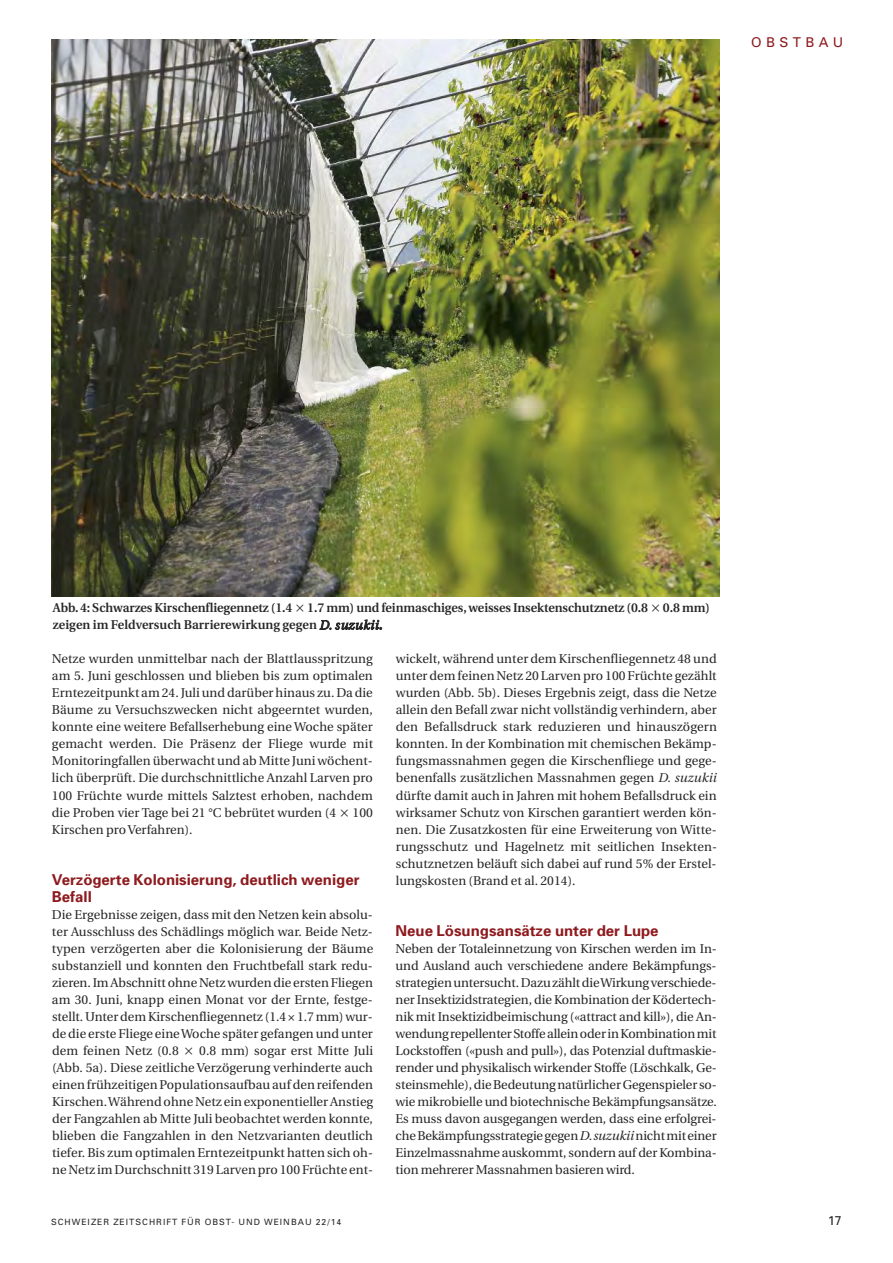
<style>
.page{position:relative;width:893px;height:1263px;background:#fff}
.page>*{position:absolute;margin:0;border:0;box-sizing:border-box;transform-origin:0 0}
.t1{font:700 15px/17px "Univers";color:#8e1a1e}
.t2{font:13.5px "Univers";letter-spacing:.32em;color:#8e1a1e}
.t3{font:12.75px/17px "Utopia";letter-spacing:.005em;color:#272627;text-align:justify}
.t4{font:600 12.75px/17px "Utopia";letter-spacing:-.005em;color:#272627}
.t5{font:12.75px "Univers";color:#272627}
.t6{font:8.7px "Univers";letter-spacing:.115em;color:#272627}
.s1{font-weight:400;font-style:italic}
.s2{font-style:italic}
</style>
<div class="page">
<img style="left:52px;top:40px;width:667px;height:556px">
<p class="t2" style="left:751px;top:37px;width:94px">OBSTBAU</p>
<p class="t4" style="left:53px;top:601px;width:658px">Abb. 4: Schwarzes Kirschenfliegennetz (1.4 1.7 mm) und feinmaschiges, weisses Insektenschutznetz (0.8 0.8 mm) zeigen im Feldversuch Barrierewirkung gegen <span class="s1">D. suzukii</span>.</p>
<p class="t3" style="left:52px;top:652px;width:323px">Netze wurden unmittelbar nach der Blattlausspritzung am 5. Juni geschlossen und blieben bis zum optimalen Erntezeitpunkt am 24. Juli und darüber hinaus zu. Da die Bäume zu Versuchszwecken nicht abgeerntet wurden, konnte eine weitere Befallserhebung eine Woche später gemacht werden. Die Präsenz der Fliege wurde mit Monitoringfallen überwacht und ab Mitte Juni wöchent&shy;lich überprüft. Die durchschnittliche Anzahl Larven pro 100 Früchte wurde mittels Salztest erhoben, nachdem die Proben vier Tage bei 21 °C bebrütet wurden (4</p>
<p class="t3" style="left:353px;top:805px;width:22px">100</p>
<p class="t3" style="left:52px;top:822px;width:142px">Kirschen pro Verfahren).</p>
<p class="t1" style="left:52px;top:872px;width:309px">Verzögerte Kolonisierung, deutlich weniger<br>Befall</p>
<p class="t3" style="left:52px;top:907px;width:323px">Die Ergebnisse zeigen, dass mit den Netzen kein absolu&shy;ter Ausschluss des Schädlings möglich war. Beide Netz&shy;typen verzögerten aber die Kolonisierung der Bäume substanziell und konnten den Fruchtbefall stark redu&shy;zieren. Im Abschnitt ohne Netz wurden die ersten Fliegen am 30. Juni, knapp einen Monat vor der Ernte, festge&shy;stellt. Unter dem Kirschenfliegennetz (1.4 × 1.7 mm) wur&shy;de die erste Fliege eine Woche später gefangen und unter dem feinen Netz (0.8</p>
<p class="t3" style="left:52px;top:1043px;width:323px;text-indent:147px">0.8 mm) sogar erst Mitte Juli (Abb. 5a). Diese zeitliche Verzögerung verhinderte auch einen frühzeitigen Populationsaufbau auf den reifenden Kirschen. Während ohne Netz ein exponentieller Anstieg der Fangzahlen ab Mitte Juli beobachtet werden konnte, blieben die Fangzahlen in den Netzvarianten deutlich tiefer. Bis zum optimalen Erntezeitpunkt hatten sich oh&shy;ne Netz im Durchschnitt 319 Larven pro 100 Früchte ent-</p>
<p class="t3" style="left:396px;top:652px;width:323px">wickelt, während unter dem Kirschenfliegennetz 48 und unter dem feinen Netz 20 Larven pro 100 Früchte gezählt wurden (Abb. 5b). Dieses Ergebnis zeigt, dass die Netze allein den Befall zwar nicht vollständig verhindern, aber den Befallsdruck stark reduzieren und hinauszögern konnten. In der Kombination mit chemischen Bekämp&shy;fungsmassnahmen gegen die Kirschenfliege und gege&shy;benenfalls zusätzlichen Massnahmen gegen <span class="s2">D. suzukii </span>dürfte damit auch in Jahren mit hohem Befallsdruck ein wirksamer Schutz von Kirschen garantiert werden kön&shy;nen. Die Zusatzkosten für eine Erweiterung von Witte&shy;rungsschutz und Hagelnetz mit seitlichen Insekten&shy;schutznetzen beläuft sich dabei auf rund 5% der Erstel&shy;lungskosten (Brand et al. 2014).</p>
<p class="t1" style="left:396px;top:923px;width:265px">Neue Lösungsansätze unter der Lupe</p>
<p class="t3" style="left:396px;top:941px;width:323px">Neben der Totaleinnetzung von Kirschen werden im In&shy;und Ausland auch verschiedene andere Bekämpfungs&shy;strategien untersucht. Dazu zählt die Wirkung verschiede&shy;ner Insektizidstrategien, die Kombination der Ködertech&shy;nik mit Insektizidbeimischung («attract and kill»), die An&shy;wendung repellenter Stoffe allein oder in Kombination mit Lockstoffen («push and pull»), das Potenzial duftmaskie&shy;render und physikalisch wirkender Stoffe (Löschkalk, Ge&shy;steinsmehle), die Bedeutung natürlicher Gegenspieler so&shy;wie mikrobielle und biotechnische Bekämpfungsansätze.<br>Es muss davon ausgegangen werden, dass eine erfolgrei&shy;che Bekämpfungsstrategie gegen <span class="s2">D. suzukii</span>nicht mit einer Einzelmassnahme auskommt, sondern auf der Kombina&shy;tion mehrerer Massnahmen basieren wird.</p>
<p class="t6" style="left:51px;top:1218px;width:292px">SCHWEIZER ZEITSCHRIFT FÜR OBST- UND WEINBAU 22/14</p>
<p class="t5" style="left:828px;top:1215px;width:16px">17</p>
</div>
